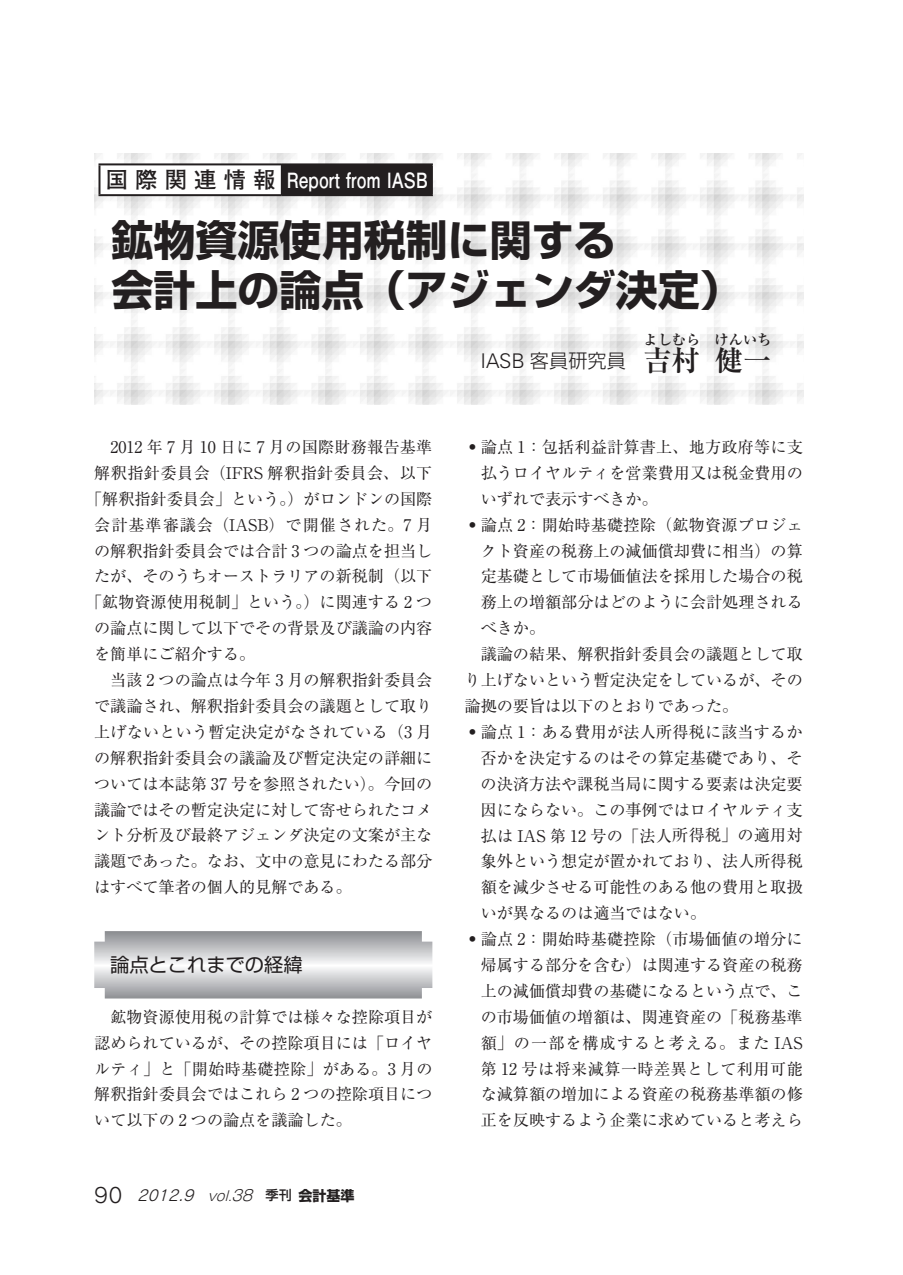
<style>
.page{position:relative;width:903px;height:1275px;background:#fff}
.page>*{position:absolute;margin:0;border:0;box-sizing:border-box;transform-origin:0 0}
.t1{font:700 42px/49.9px "Shin Go Pr 5";color:#231f20}
.t2{font:700 28.35px "Ryumin Pr 5";color:#231f20}
.t3{font:700 21px "Futo Go B101 Pr 5";color:#fff;scale:.84 1}
.t4{font:19.25px "Shin Go Pr 5";color:#231f20}
.t5{font:300 19.25px "Shin Go Pr 5";color:#231f20}
.t6{font:16.1px/25.9px "Ryumin Pr 5";color:#231f20;text-align:justify}
.t7{font:16.1px "Ryumin Pr 5";letter-spacing:.03em;color:#231f20}
.t8{font:16.1px "Ryumin Pr 5";letter-spacing:.065em;color:#231f20}
.t9{font:italic 14.88px "Rodin Pro M";color:#231f20}
.t10{font:700 14.17px "Ryumin Pr 5";color:#231f20}
.s1{font-size:22.4px;color:#231f20}
.s2{font-family:"Univers LT Std";font-size:20.3px}
.s3{font-family:"Ryumin Pr 5";font-weight:700;font-size:28.35px}
.s4{font-style:normal;font-size:20.47px}
.s5{font-family:"Gothic MB101 Pr 5";font-weight:300;font-size:13.65px}
.s6{font-family:"Gothic MB101 Pr 5";font-weight:300}
.s7{font-family:"Shin Go Pr 5";font-weight:500;font-style:normal;font-size:13.12px}
.s8{font-family:"Shin Go Pr 5";font-weight:700;font-style:normal;font-size:14px}
.s9{font-family:"Shin Go Pr 5";font-weight:900}
</style>
<div class="page">
<img style="left:94px;top:154px;width:710px;height:250px">
<div style="left:99px;top:164px;width:183px;height:31px;background:#fff"></div>
<div style="left:282px;top:164px;width:150px;height:31px;background:#231f20"></div>
<hr style="left:98px;top:163px;width:184px;height:2px;background:#231f20">
<hr style="left:98px;top:165px;width:2px;height:29px;background:#231f20">
<hr style="left:282px;top:163px;width:151px;height:2px;background:#231f20">
<hr style="left:281px;top:165px;width:2px;height:29px;background:#231f20">
<hr style="left:431px;top:165px;width:2px;height:29px;background:#231f20">
<hr style="left:98px;top:194px;width:184px;height:2px;background:#231f20">
<hr style="left:282px;top:194px;width:151px;height:2px;background:#231f20">
<svg style="left:94px;top:931px;width:338px;height:67px"></svg>
<h3 class="t3" style="left:106px;top:163px;width:385px"><span class="s1">国際関連情報</span> Report from IASB</h3>
<h1 class="t1" style="left:112px;top:213px;width:631px">鉱物資源使用税制に関する<br>会計上の論点（アジェンダ決定）</h1>
<p class="t5" style="left:481px;top:345px;width:193px"><span class="s2">IASB</span> 客員研究員 <span class="s3">吉</span></p>
<p class="t10" style="left:643px;top:328px;width:58px">よしむら</p>
<h2 class="t2" style="left:672px;top:338px;width:30px">村</h2>
<h2 class="t2" style="left:715px;top:338px;width:58px">健一</h2>
<p class="t10" style="left:715px;top:328px;width:58px">けんいち</p>
<p class="t6" style="left:110px;top:433px;width:323px">2012 年 7 月 10 日に 7 月の国際財務報告基準</p>
<p class="t7" style="left:94px;top:460px;width:340px">解釈指針委員会（IFRS 解釈指針委員会、以下</p>
<p class="t6" style="left:86px;top:485px;width:348px">「解釈指針委員会」という。）がロンドンの国際</p>
<p class="t8" style="left:94px;top:512px;width:340px">会計基準審議会（IASB）で開催された。7 月</p>
<p class="t6" style="left:94px;top:536px;width:340px">の解釈指針委員会では合計 3 つの論点を担当し</p>
<p class="t6" style="left:94px;top:562px;width:340px">たが、そのうちオーストラリアの新税制（以下</p>
<p class="t6" style="left:86px;top:588px;width:348px">「鉱物資源使用税制」という。）に関連する 2 つ</p>
<p class="t6" style="left:94px;top:614px;width:340px">の論点に関して以下でその背景及び議論の内容</p>
<p class="t6" style="left:94px;top:640px;width:162px">を簡単にご紹介する。</p>
<p class="t6" style="left:110px;top:666px;width:324px">当該 2 つの論点は今年 3 月の解釈指針委員会</p>
<p class="t6" style="left:94px;top:692px;width:340px">で議論され、解釈指針委員会の議題として取り</p>
<p class="t6" style="left:94px;top:718px;width:340px">上げないという暫定決定がなされている（3 月</p>
<p class="t6" style="left:94px;top:744px;width:340px">の解釈指針委員会の議論及び暫定決定の詳細に</p>
<p class="t6" style="left:94px;top:770px;width:340px">ついては本誌第 37 号を参照されたい）。今回の</p>
<p class="t6" style="left:94px;top:795px;width:340px">議論ではその暫定決定に対して寄せられたコメ</p>
<p class="t6" style="left:94px;top:821px;width:340px">ント分析及び最終アジェンダ決定の文案が主な</p>
<p class="t6" style="left:94px;top:847px;width:340px">議題であった。なお、文中の意見にわたる部分</p>
<p class="t6" style="left:94px;top:873px;width:259px">はすべて筆者の個人的見解である。</p>
<p class="t4" style="left:110px;top:949px;width:194px">論点とこれまでの経緯</p>
<p class="t6" style="left:94px;top:1003px;width:340px;text-indent:16px">鉱物資源使用税の計算では様々な控除項目が認められているが、その控除項目には「ロイヤルティ」と「開始時基礎控除」がある。3 月の解釈指針委員会ではこれら 2 つの控除項目について以下の 2 つの論点を議論した。</p>
<p class="t9" style="left:94px;top:1186px;width:262px"><span class="s4">9 0</span> 2012.9 <span class="s5">vol.</span><span class="s6">38</span> <span class="s7">季刊</span><span class="s8">会計基準</span></p>
<p class="t6" style="left:465px;top:433px;width:340px"><span class="s9">・</span>論点 1：包括利益計算書上、地方政府等に支</p>
<p class="t6" style="left:481px;top:459px;width:323px">払うロイヤルティを営業費用又は税金費用の</p>
<p class="t6" style="left:481px;top:485px;width:179px">いずれで表示すべきか。</p>
<p class="t6" style="left:465px;top:511px;width:340px"><span class="s9">・</span>論点 2：開始時基礎控除（鉱物資源プロジェ</p>
<p class="t6" style="left:481px;top:536px;width:323px">クト資産の税務上の減価償却費に相当）の算</p>
<p class="t6" style="left:481px;top:562px;width:323px">定基礎として市場価値法を採用した場合の税</p>
<p class="t6" style="left:481px;top:588px;width:323px">務上の増額部分はどのように会計処理される</p>
<p class="t6" style="left:481px;top:614px;width:66px">べきか。</p>
<p class="t6" style="left:481px;top:640px;width:323px">議論の結果、解釈指針委員会の議題として取</p>
<p class="t6" style="left:465px;top:666px;width:340px">り上げないという暫定決定をしているが、その</p>
<p class="t6" style="left:465px;top:692px;width:275px">論拠の要旨は以下のとおりであった。</p>
<p class="t6" style="left:465px;top:718px;width:340px"><span class="s9">・</span>論点 1：ある費用が法人所得税に該当するか</p>
<p class="t6" style="left:481px;top:744px;width:324px">否かを決定するのはその算定基礎であり、そ</p>
<p class="t6" style="left:481px;top:770px;width:324px">の決済方法や課税当局に関する要素は決定要</p>
<p class="t6" style="left:481px;top:795px;width:324px">因にならない。この事例ではロイヤルティ支</p>
<p class="t6" style="left:481px;top:821px;width:324px">払は IAS 第 12 号の「法人所得税」の適用対</p>
<p class="t6" style="left:481px;top:847px;width:323px">象外という想定が置かれており、法人所得税</p>
<p class="t6" style="left:481px;top:873px;width:323px">額を減少させる可能性のある他の費用と取扱</p>
<p class="t6" style="left:481px;top:899px;width:227px">いが異なるのは適当ではない。</p>
<p class="t6" style="left:465px;top:925px;width:340px"><span class="s9">・</span>論点 2：開始時基礎控除（市場価値の増分に</p>
<p class="t6" style="left:481px;top:951px;width:323px">帰属する部分を含む）は関連する資産の税務</p>
<p class="t6" style="left:481px;top:977px;width:323px">上の減価償却費の基礎になるという点で、こ</p>
<p class="t6" style="left:481px;top:1003px;width:323px">の市場価値の増額は、関連資産の「税務基準</p>
<p class="t8" style="left:481px;top:1030px;width:323px">額」の一部を構成すると考える。また IAS</p>
<p class="t7" style="left:481px;top:1056px;width:324px">第 12 号は将来減算一時差異として利用可能</p>
<p class="t6" style="left:481px;top:1080px;width:323px">な減算額の増加による資産の税務基準額の修</p>
<p class="t6" style="left:481px;top:1106px;width:323px">正を反映するよう企業に求めていると考えら</p>
</div>
